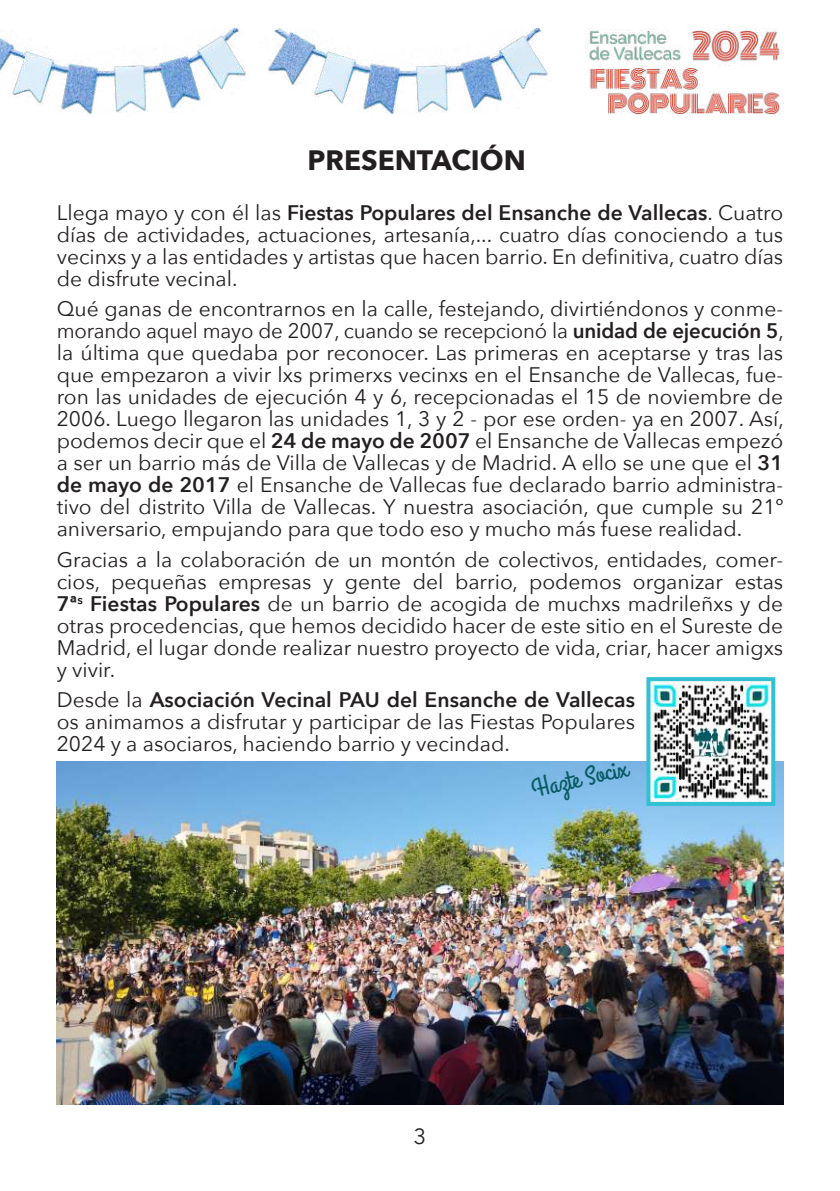
<style>
.page{position:relative;width:840px;height:1191px;background:#fff}
.page>*{position:absolute;margin:0;border:0;box-sizing:border-box;transform-origin:0 0}
.t1{font:700 28px "Avenir Next";color:#231f20}
.t2{font:26px "Grand Hotel";color:#095b63}
.t3{font:22px "Avenir Next";color:#231f20}
.t4{font:21px/22px "Avenir Next";color:#231f20;text-align:justify}
.s1{font-weight:600}
</style>
<div class="page">
<img style="left:585px;top:29px;width:197px;height:86px">
<img style="left:0;top:28px;width:552px;height:87px">
<img style="left:57px;top:761px;width:725px;height:343px">
<img style="left:651px;top:682px;width:118px;height:119px">
<div style="left:646px;top:677px;width:128px;height:129px;border:4px solid #32c0d2"></div>
<h1 class="t1" style="left:307px;top:136px;width:219px">PRESENTACIÓN</h1>
<p class="t4" style="left:57px;top:200px;width:727px">Llega mayo y con él las <span class="s1">Fiestas Populares del Ensanche de Vallecas</span>. Cuatro días de actividades, actuaciones, artesanía,... cuatro días conociendo a tus vecinxs y a las entidades y artistas que hacen barrio. En definitiva, cuatro días de disfrute vecinal.</p>
<p class="t4" style="left:57px;top:297px;width:728px">Qué ganas de encontrarnos en la calle, festejando, divirtiéndonos y conme&shy;morando aquel mayo de 2007, cuando se recepcionó la <span class="s1">unidad de ejecución 5</span>, la última que quedaba por reconocer. Las primeras en aceptarse y tras las que empezaron a vivir lxs primerxs vecinxs en el Ensanche de Vallecas, fue&shy;ron las unidades de ejecución 4 y 6, recepcionadas el 15 de noviembre de 2006. Luego llegaron las unidades 1, 3 y 2 - por ese orden- ya en 2007. Así, podemos decir que el <span class="s1">24 de mayo de 2007</span> el Ensanche de Vallecas empezó a ser un barrio más de Villa de Vallecas y de Madrid. A ello se une que el <span class="s1">31 de mayo de 2017</span> el Ensanche de Vallecas fue declarado barrio administra&shy;tivo del distrito Villa de Vallecas. Y nuestra asociación, que cumple su 21º aniversario, empujando para que todo eso y mucho más fuese realidad.</p>
<p class="t4" style="left:57px;top:547px;width:727px">Gracias a la colaboración de un montón de colectivos, entidades, comer&shy;cios, pequeñas empresas y gente del barrio, podemos organizar estas <span class="s1">7ª</span><sup>s</sup> <span class="s1">Fiestas Populares</span> de un barrio de acogida de muchxs madrileñxs y de otras procedencias, que hemos decidido hacer de este sitio en el Sureste de Madrid, el lugar donde realizar nuestro proyecto de vida, criar, hacer amigxs y vivir.</p>
<p class="t4" style="left:57px;top:688px;width:579px">Desde la <span class="s1">Asociación Vecinal PAU del Ensanche de Vallecas </span>os animamos a disfrutar y participar de las Fiestas Populares 2024 y a asociaros, haciendo barrio y vecindad.</p>
<p class="t2" style="left:528px;top:773px;width:99px;rotate:-13deg">Hazte Socix</p>
<p class="t3" style="left:413px;top:1118px;width:14px">3</p>
</div>
